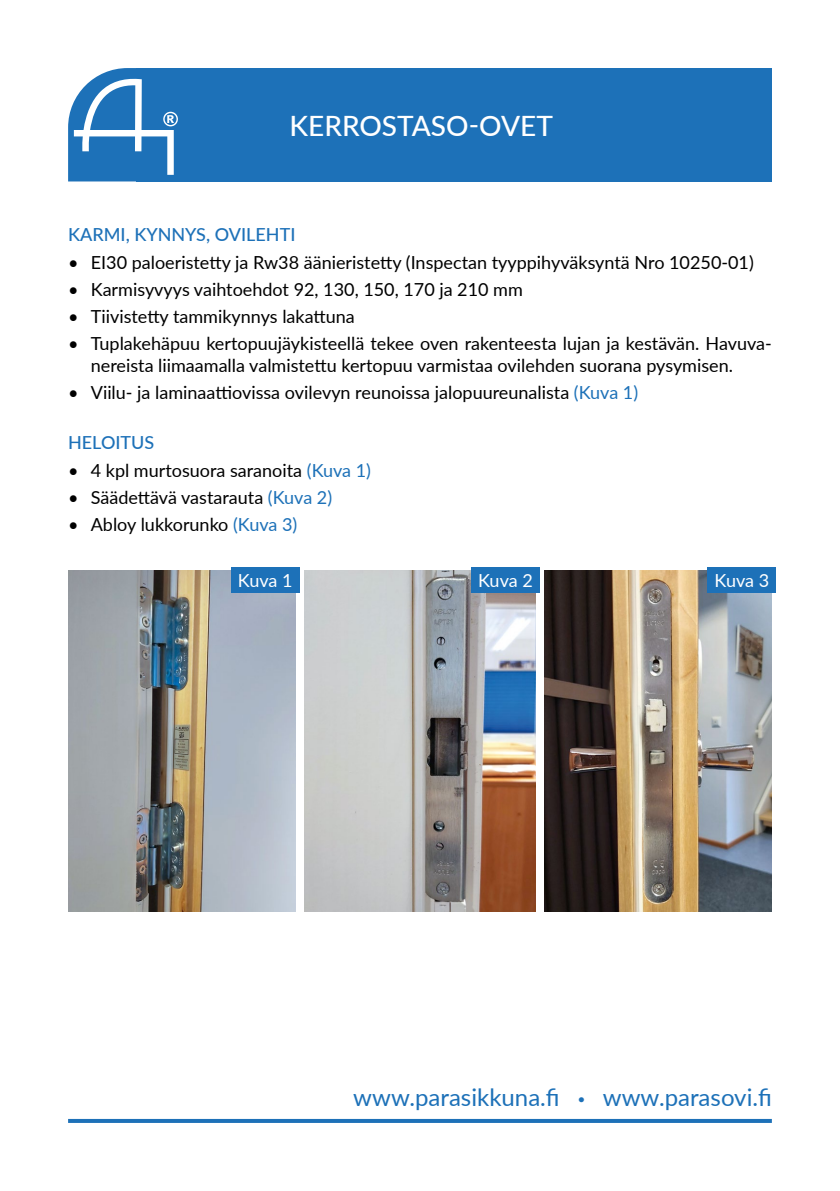
<style>
.page{position:relative;width:840px;height:1191px;background:#fff}
.page>*{position:absolute;margin:0;border:0;box-sizing:border-box;transform-origin:0 0}
.t1{font:500 28px "Lato";color:#fff}
.t2{font:24px "Lato";color:#1d71b8}
.t3{font:18px/21.6px "Lato";color:#000}
.t4{font:500 18px "Lato";color:#1d71b8}
.t5{font:18px "Lato";letter-spacing:-.01em;color:#fff}
.s1{color:#1d71b8}
.s2{font-family:"Myriad Pro"}
</style>
<div class="page">
<hr style="left:68px;top:1119px;width:703px;height:4px;background:#1d71b8">
<img style="left:68px;top:571px;width:227px;height:340px">
<img style="left:544px;top:571px;width:227px;height:340px">
<img style="left:304px;top:571px;width:231px;height:340px">
<div style="left:136px;top:68px;width:635px;height:113px;background:#1d71b8"></div>
<svg style="left:68px;top:68px;width:110px;height:113px"></svg>
<div style="left:471px;top:567px;width:68px;height:26px;background:#1d71b8"></div>
<div style="left:231px;top:567px;width:68px;height:26px;background:#1d71b8"></div>
<div style="left:707px;top:567px;width:68px;height:26px;background:#1d71b8"></div>
<h1 class="t1" style="left:289px;top:106px;width:265px">KERROSTASO-OVET</h1>
<p class="t4" style="left:68px;top:222px;width:229px">KARMI, KYNNYS, OVILEHTI</p>
<p class="t3" style="left:68px;top:250px;width:686px">• EI30 paloeristetty ja Rw38 äänieristetty (Inspectan tyyppihyväksyntä Nro 10250-01)</p>
<p class="t3" style="left:68px;top:278px;width:456px">• Karmisyvyys vaihtoehdot 92, 130, 150, 170 ja 210 mm</p>
<p class="t3" style="left:68px;top:305px;width:288px">• Tiivistetty tammikynnys lakattuna</p>
<p class="t3" style="left:91px;top:332px;width:682px;text-indent:-23px">• Tuplakehäpuu kertopuujäykisteellä tekee oven rakenteesta lujan ja kestävän. Havuva&shy;nereista liimaamalla valmistettu kertopuu varmistaa ovilehden suorana pysymisen.</p>
<p class="t3" style="left:68px;top:381px;width:571px">• Viilu- ja laminaattiovissa ovilevyn reunoissa jalopuureunalista <span class="s1">(Kuva 1)</span></p>
<p class="t4" style="left:68px;top:430px;width:88px">HELOITUS</p>
<p class="t3" style="left:68px;top:458px;width:304px">• 4 kpl murtosuora saranoita <span class="s1">(Kuva 1)</span></p>
<p class="t3" style="left:68px;top:486px;width:265px">• Säädettävä vastarauta <span class="s1">(Kuva 2)</span></p>
<p class="t3" style="left:68px;top:513px;width:231px">• Abloy lukkorunko <span class="s1">(Kuva 3)</span></p>
<p class="t5" style="left:238px;top:568px;width:56px">Kuva 1</p>
<p class="t5" style="left:478px;top:568px;width:56px">Kuva 2</p>
<p class="t5" style="left:714px;top:568px;width:56px">Kuva 3</p>
<h2 class="t2" style="left:353px;top:1080px;width:420px">www.parasikkuna.fi <span class="s2">•</span> www.parasovi.fi</h2>
</div>
